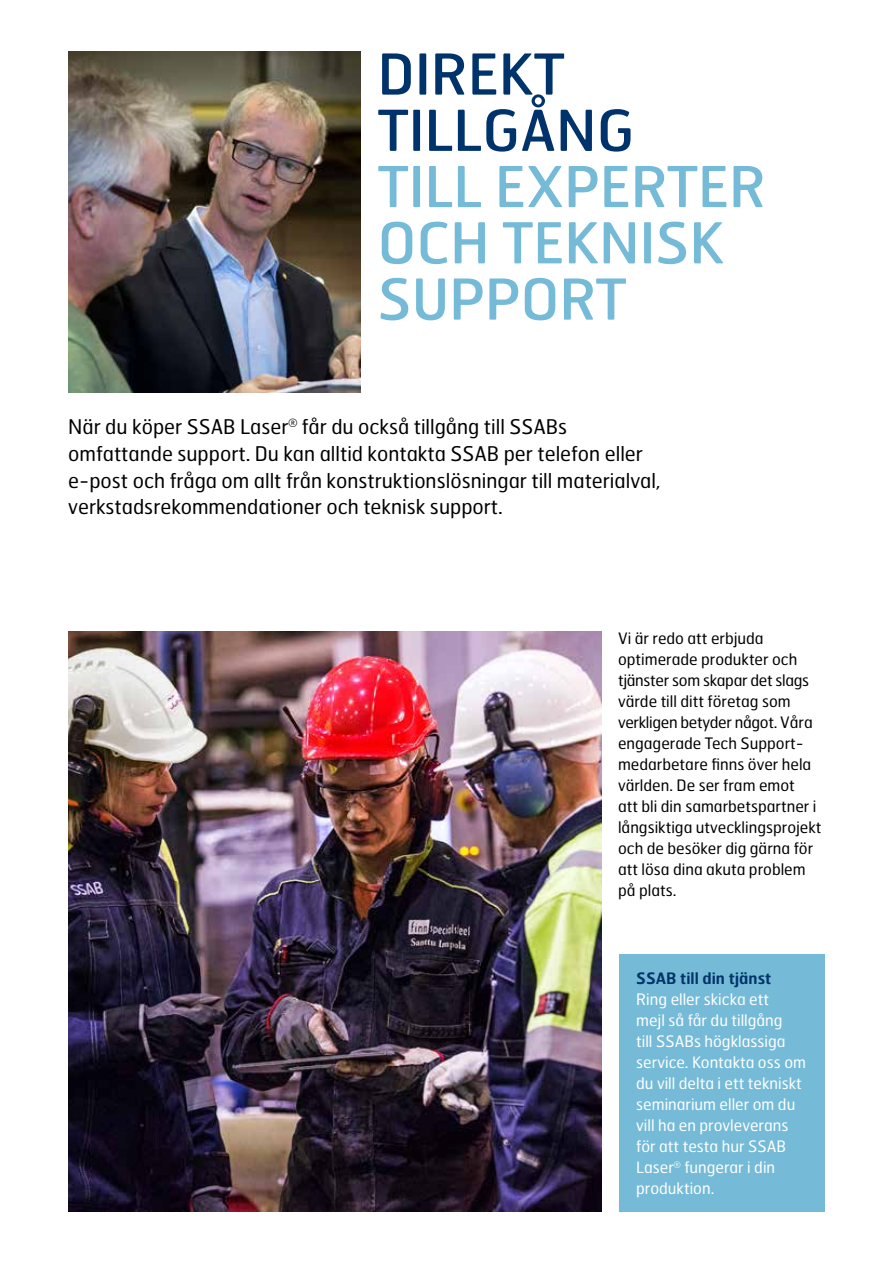
<style>
.page{position:relative;width:893px;height:1263px;background:#fff}
.page>*{position:absolute;margin:0;border:0;box-sizing:border-box;transform-origin:0 0}
.t1{font:56.25px/56.2px "Hermes FB";color:#75bbd7}
.t2{font:56.25px/56.2px "Hermes FB";color:#00336b}
.t3{font:20.25px/27px "Hermes FB";color:#000}
.t4{font:15.75px/21px "Hermes FB";color:#000}
.t5{font:15.75px/21px "Hermes FB";color:#fff}
.t6{font:600 15.75px "Hermes FB";color:#00336b}
</style>
<div class="page">
<img style="left:68px;top:631px;width:533px;height:581px">
<img style="left:68px;top:51px;width:293px;height:341px">
<div style="left:619px;top:955px;width:206px;height:257px;background:#75bbd7"></div>
<h1 class="t2" style="left:378px;top:44px;width:258px">DIREKT<br>TILLGÅNG</h1>
<h1 class="t1" style="left:378px;top:157px;width:390px">TILL EXPERTER<br>OCH TEKNISK<br>SUPPORT</h1>
<p class="t3" style="left:68px;top:412px;width:594px">När du köper SSAB Laser<sup>®</sup> får du också tillgång till SSABs omfattande support. Du kan alltid kontakta SSAB per telefon eller e-post och fråga om allt från konstruktionslösningar till materialval, verkstadsrekommendationer och teknisk support.</p>
<p class="t4" style="left:618px;top:627px;width:205px">Vi är redo att erbjuda optimerade produkter och tjänster som skapar det slags värde till ditt företag som verkligen betyder något. Våra engagerade Tech Support&shy;medarbetare finns över hela världen. De ser fram emot<br>att bli din samarbetspartner i långsiktiga utvecklingsprojekt och de besöker dig gärna för att lösa dina akuta problem på plats.</p>
<p class="t6" style="left:636px;top:968px;width:137px">SSAB till din tjänst</p>
<p class="t5" style="left:636px;top:988px;width:171px">Ring eller skicka ett<br>mejl så får du tillgång<br>till SSABs högklassiga service. Kontakta oss om du vill delta i ett tekniskt seminarium eller om du vill ha en provleverans för att testa hur SSAB<br>Laser<sup>®</sup> fungerar i din produktion.</p>
</div>
